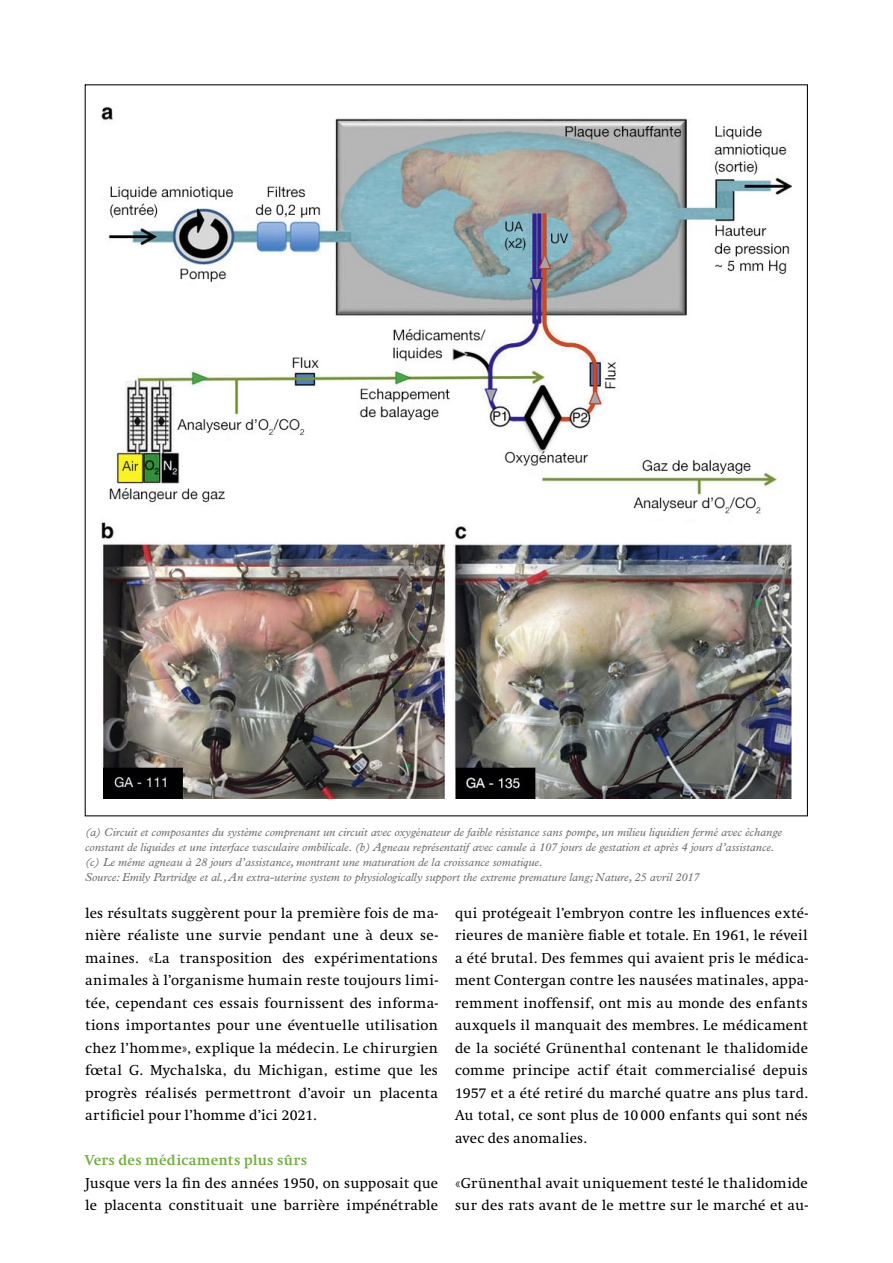
<style>
.page{position:relative;width:893px;height:1263px;background:#fff}
.page>*{position:absolute;margin:0;border:0;box-sizing:border-box;transform-origin:0 0}
.t1{font:15px/22.5px "Swift";letter-spacing:.015em;color:#000;text-align:justify}
.t2{font:700 15px "Swift";letter-spacing:.02em;color:#72ae41}
.t3{font:italic 11.7px/15px "Plantin";color:#6a6a6a}
</style>
<div class="page">
<img style="left:85px;top:84px;width:723px;height:732px">
<p class="t3" style="left:85px;top:825px;width:698px">(a) Circuit et composantes du système comprenant un circuit avec oxygénateur de faible résistance sans pompe, un milieu liquidien fermé avec échange constant de liquides et une interface vasculaire ombilicale. (b) Agneau représentatif avec canule à 107 jours de gestation et après 4 jours d’assistance. (c) Le même agneau à 28 jours d’assistance, montrant une maturation de la croissance somatique.<br>Source: Emily Partridge et al., An extra-uterine system to physiologically support the extreme premature lang; Nature, 25 avril 2017</p>
<p class="t1" style="left:85px;top:902px;width:354px">les résultats suggèrent pour la première fois de ma&shy;nière réaliste une survie pendant une à deux se&shy;maines. «La transposition des expérimentations animales à l’organisme humain reste toujours limi&shy;tée, cependant ces essais fournissent des informa&shy;tions importantes pour une éventuelle utilisation chez l’homme», explique la médecin. Le chirurgien fœtal G. Mychalska, du Michigan, estime que les progrès réalisés permettront d’avoir un placenta artificiel pour l’homme d’ici 2021.</p>
<p class="t2" style="left:85px;top:1152px;width:224px">Vers des médicaments plus sûrs</p>
<p class="t1" style="left:85px;top:1172px;width:354px">Jusque vers la fin des années 1950, on supposait que le placenta constituait une barrière impénétrable</p>
<p class="t1" style="left:455px;top:902px;width:354px">qui protégeait l’embryon contre les influences exté&shy;rieures de manière fiable et totale. En 1961, le réveil a été brutal. Des femmes qui avaient pris le médica&shy;ment Contergan contre les nausées matinales, appa&shy;remment inoffensif, ont mis au monde des enfants auxquels il manquait des membres. Le médicament de la société Grünenthal contenant le thalidomide comme principe actif était commercialisé depuis 1957 et a été retiré du marché quatre ans plus tard.<br>Au total, ce sont plus de 10 000 enfants qui sont nés avec des anomalies.</p>
<p class="t1" style="left:455px;top:1172px;width:354px">«Grünenthal avait uniquement testé le thalidomide sur des rats avant de le mettre sur le marché et au-</p>
</div>
